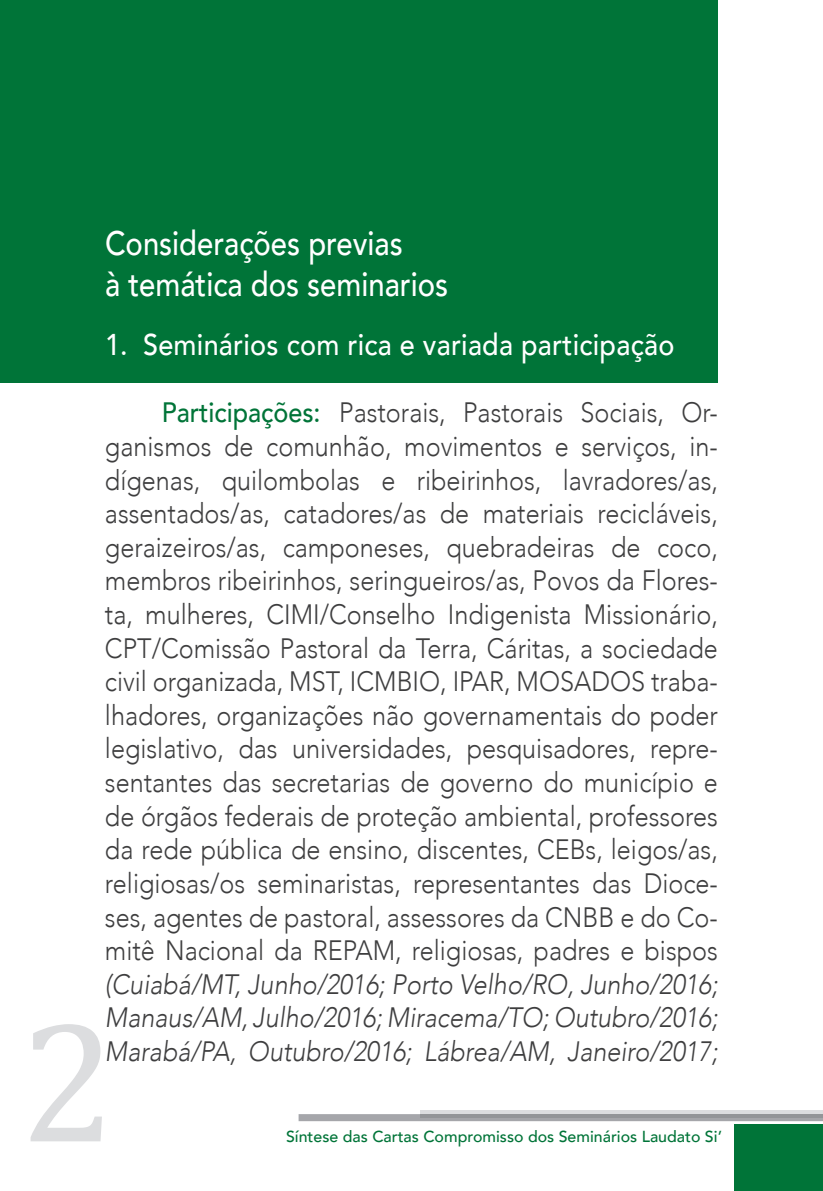
<style>
.page{position:relative;width:823px;height:1191px;background:#fff}
.page>*{position:absolute;margin:0;border:0;box-sizing:border-box;transform-origin:0 0}
.t1{font:173.8px "Cambria";color:#dcdddf}
.t2{font:500 34px/40.8px "Avenir";color:#fff;scale:.86 1}
.t3{font:500 30px "Avenir";letter-spacing:.01em;color:#fff;scale:.9 1}
.t4{font:300 28px/33.6px "Avenir";color:#3e3e3f;text-align:justify;scale:.9 1}
.t5{font:italic 300 28px/33.6px "Avenir";color:#3e3e3f;text-align:justify;scale:.9 1}
.t6{font:500 16px "Avenir";color:#007438}
.s1{font-weight:500;color:#007438}
</style>
<div class="page">
<div style="left:420px;top:1110px;width:402px;height:7px;background:#dcdddf"></div>
<svg style="left:298px;top:1114px;width:524px;height:7px;background:#a2a3a7"></svg>
<hr style="left:420px;top:1114px;width:402px;height:3px;background:#939598">
<div style="left:734px;top:1124px;width:88px;height:67px;background:#007438"></div>
<div style="left:0;top:0;width:717px;height:383px;background:#007438"></div>
<p class="t2" style="left:105px;top:221px;width:400px">Considerações previas<br>à temática dos seminarios</p>
<p class="t3" style="left:105px;top:318px;width:633px">1. Seminários com rica e variada participação</p>
<p class="t4" style="left:105px;top:396px;width:682px;text-indent:57px"><span class="s1">Participações:</span> Pastorais, Pastorais Sociais, Or&shy;ganismos de comunhão, movimentos e serviços, in&shy;dígenas, quilombolas e ribeirinhos, lavradores/as, assentados/as, catadores/as de materiais recicláveis, geraizeiros/as, camponeses, quebradeiras de coco, membros ribeirinhos, seringueiros/as, Povos da Flores&shy;ta, mulheres, CIMI/Conselho Indigenista Missionário, CPT/Comissão Pastoral da Terra, Cáritas, a sociedade civil organizada, MST, ICMBIO, IPAR, MOSADOS traba&shy;lhadores, organizações não governamentais do poder legislativo, das universidades, pesquisadores, repre&shy;sentantes das secretarias de governo do município e de órgãos federais de proteção ambiental, professores da rede pública de ensino, discentes, CEBs, leigos/as, religiosas/os seminaristas, representantes das Dioce&shy;ses, agentes de pastoral, assessores da CNBB e do Co&shy;mitê Nacional da REPAM, religiosas, padres e bispos</p>
<p class="t5" style="left:105px;top:967px;width:682px">(Cuiabá/MT, Junho/2016; Porto Velho/RO, Junho/2016; Manaus/AM, Julho/2016; Miracema/TO; Outubro/2016; Marabá/PA, Outubro/2016; Lábrea/AM, Janeiro/2017;</p>
<h1 class="t1" style="left:20px;top:979px;width:98px">2</h1>
<p class="t6" style="left:286px;top:1122px;width:437px">Síntese das Cartas Compromisso dos Seminários Laudato Si’</p>
</div>
